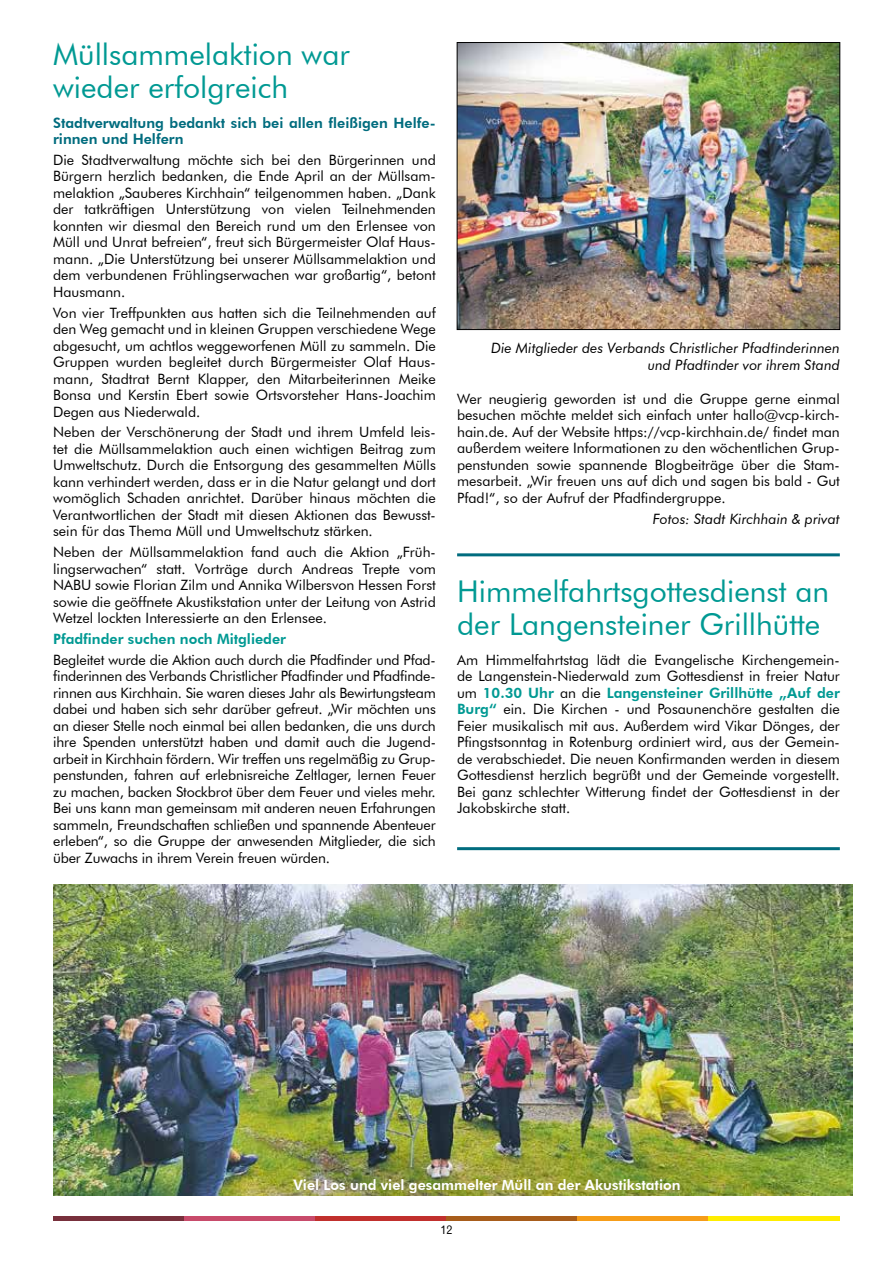
<style>
.page{position:relative;width:893px;height:1263px;background:#fff}
.page>*{position:absolute;margin:0;border:0;box-sizing:border-box;transform-origin:0 0}
.t1{font:30px/33px "Futura BT";color:#009993}
.t2{font:14.25px/16.5px "Futura BT";color:#000;text-align:justify}
.t3{font:italic 14.25px/16.5px "Futura BT";color:#000;text-align:right}
.t4{font:800 14.25px/16.5px "Futura BT";color:#006c7e}
.t5{font:800 14.25px "Futura BT";color:#fff}
.t6{font:800 14.25px "Futura BT";color:#009993}
.t7{font:12px "Gothic 720 BT Roman B";color:#000}
.s1{font-weight:800;color:#009993}
</style>
<div class="page">
<hr style="left:53px;top:1216px;width:131px;height:4px;background:#78303c">
<hr style="left:184px;top:1216px;width:131px;height:4px;background:#c84b6b">
<hr style="left:315px;top:1216px;width:131px;height:4px;background:#c1302d">
<hr style="left:446px;top:1216px;width:132px;height:4px;background:#a85d1b">
<hr style="left:578px;top:1216px;width:131px;height:4px;background:#f69d19">
<hr style="left:709px;top:1216px;width:131px;height:4px;background:#ffed00">
<img style="left:54px;top:884px;width:799px;height:312px">
<img style="left:459px;top:44px;width:379px;height:284px">
<div style="left:457px;top:42px;width:383px;height:288px;border:1px solid #000"></div>
<hr style="left:457px;top:553px;width:383px;height:3px;background:#006c7e">
<hr style="left:457px;top:847px;width:383px;height:3px;background:#006c7e">
<h1 class="t1" style="left:53px;top:38px;width:298px">Müllsammelaktion war wieder erfolgreich</h1>
<p class="t4" style="left:53px;top:114px;width:384px">Stadtverwaltung bedankt sich bei allen fleißigen Helfe&shy;rinnen und Helfern</p>
<p class="t2" style="left:53px;top:151px;width:384px">Die Stadtverwaltung möchte sich bei den Bürgerinnen und Bürgern herzlich bedanken, die Ende April an der Müllsam&shy;melaktion „Sauberes Kirchhain“ teilgenommen haben. „Dank der tatkräftigen Unterstützung von vielen Teilnehmenden konnten wir diesmal den Bereich rund um den Erlensee von Müll und Unrat befreien“, freut sich Bürgermeister Olaf Haus&shy;mann. „Die Unterstützung bei unserer Müllsammelaktion und dem verbundenen Frühlingserwachen war großartig“, betont Hausmann.</p>
<p class="t2" style="left:53px;top:304px;width:384px">Von vier Treffpunkten aus hatten sich die Teilnehmenden auf den Weg gemacht und in kleinen Gruppen verschiedene Wege abgesucht, um achtlos weggeworfenen Müll zu sammeln. Die Gruppen wurden begleitet durch Bürgermeister Olaf Haus&shy;mann, Stadtrat Bernt Klapper, den Mitarbeiterinnen Meike Bonsa und Kerstin Ebert sowie Ortsvorsteher Hans-Joachim Degen aus Niederwald.</p>
<p class="t2" style="left:53px;top:424px;width:384px">Neben der Verschönerung der Stadt und ihrem Umfeld leis&shy;tet die Müllsammelaktion auch einen wichtigen Beitrag zum Umweltschutz. Durch die Entsorgung des gesammelten Mülls kann verhindert werden, dass er in die Natur gelangt und dort womöglich Schaden anrichtet. Darüber hinaus möchten die Verantwortlichen der Stadt mit diesen Aktionen das Bewusst&shy;sein für das Thema Müll und Umweltschutz stärken.</p>
<p class="t2" style="left:53px;top:544px;width:384px">Neben der Müllsammelaktion fand auch die Aktion „Früh&shy;lingserwachen“ statt. Vorträge durch Andreas Trepte vom NABU sowie Florian Zilm und Annika Wilbersvon Hessen Forst sowie die geöffnete Akustikstation unter der Leitung von Astrid Wetzel lockten Interessierte an den Erlensee.</p>
<p class="t6" style="left:53px;top:630px;width:234px">Pfadfinder suchen noch Mitglieder</p>
<p class="t2" style="left:53px;top:651px;width:384px">Begleitet wurde die Aktion auch durch die Pfadfinder und Pfad&shy;finderinnen des Verbands Christlicher Pfadfinder und Pfadfinde&shy;rinnen aus Kirchhain. Sie waren dieses Jahr als Bewirtungsteam dabei und haben sich sehr darüber gefreut. „Wir möchten uns an dieser Stelle noch einmal bei allen bedanken, die uns durch ihre Spenden unterstützt haben und damit auch die Jugend&shy;arbeit in Kirchhain fördern. Wir treffen uns regelmäßig zu Grup&shy;penstunden, fahren auf erlebnisreiche Zeltlager, lernen Feuer zu machen, backen Stockbrot über dem Feuer und vieles mehr.<br>Bei uns kann man gemeinsam mit anderen neuen Erfahrungen sammeln, Freundschaften schließen und spannende Abenteuer erleben“, so die Gruppe der anwesenden Mitglieder, die sich über Zuwachs in ihrem Verein freuen würden.</p>
<p class="t3" style="left:491px;top:340px;width:350px">Die Mitglieder des Verbands Christlicher Pfadfinderinnen und Pfadfinder vor ihrem Stand</p>
<p class="t2" style="left:457px;top:390px;width:384px">Wer neugierig geworden ist und die Gruppe gerne einmal besuchen möchte meldet sich einfach unter hallo@vcp-kirch&shy;hain.de. Auf der Website https://vcp-kirchhain.de/ findet man außerdem weitere Informationen zu den wöchentlichen Grup&shy;penstunden sowie spannende Blogbeiträge über die Stam&shy;mesarbeit. „Wir freuen uns auf dich und sagen bis bald - Gut Pfad!“, so der Aufruf der Pfadfindergruppe.</p>
<p class="t3" style="left:653px;top:510px;width:189px">Fotos: Stadt Kirchhain &amp; privat</p>
<h1 class="t1" style="left:457px;top:575px;width:373px">Himmelfahrtsgottesdienst an der Langensteiner Grillhütte</h1>
<p class="t2" style="left:457px;top:651px;width:384px">Am Himmelfahrtstag lädt die Evangelische Kirchengemein&shy;de Langenstein-Niederwald zum Gottesdienst in freier Natur um <span class="s1">10.30 Uhr</span> an die <span class="s1">Langensteiner Grillhütte „Auf der Burg“</span> ein. Die Kirchen - und Posaunenchöre gestalten die Feier musikalisch mit aus. Außerdem wird Vikar Dönges, der Pfingstsonntag in Rotenburg ordiniert wird, aus der Gemein&shy;de verabschiedet. Die neuen Konfirmanden werden in diesem Gottesdienst herzlich begrüßt und der Gemeinde vorgestellt.<br>Bei ganz schlechter Witterung findet der Gottesdienst in der Jakobskirche statt.</p>
<p class="t5" style="left:293px;top:1176px;width:389px">Viel Los und viel gesammelter Müll an der Akustikstation</p>
<p class="t7" style="left:440px;top:1222px;width:14px">12</p>
</div>
